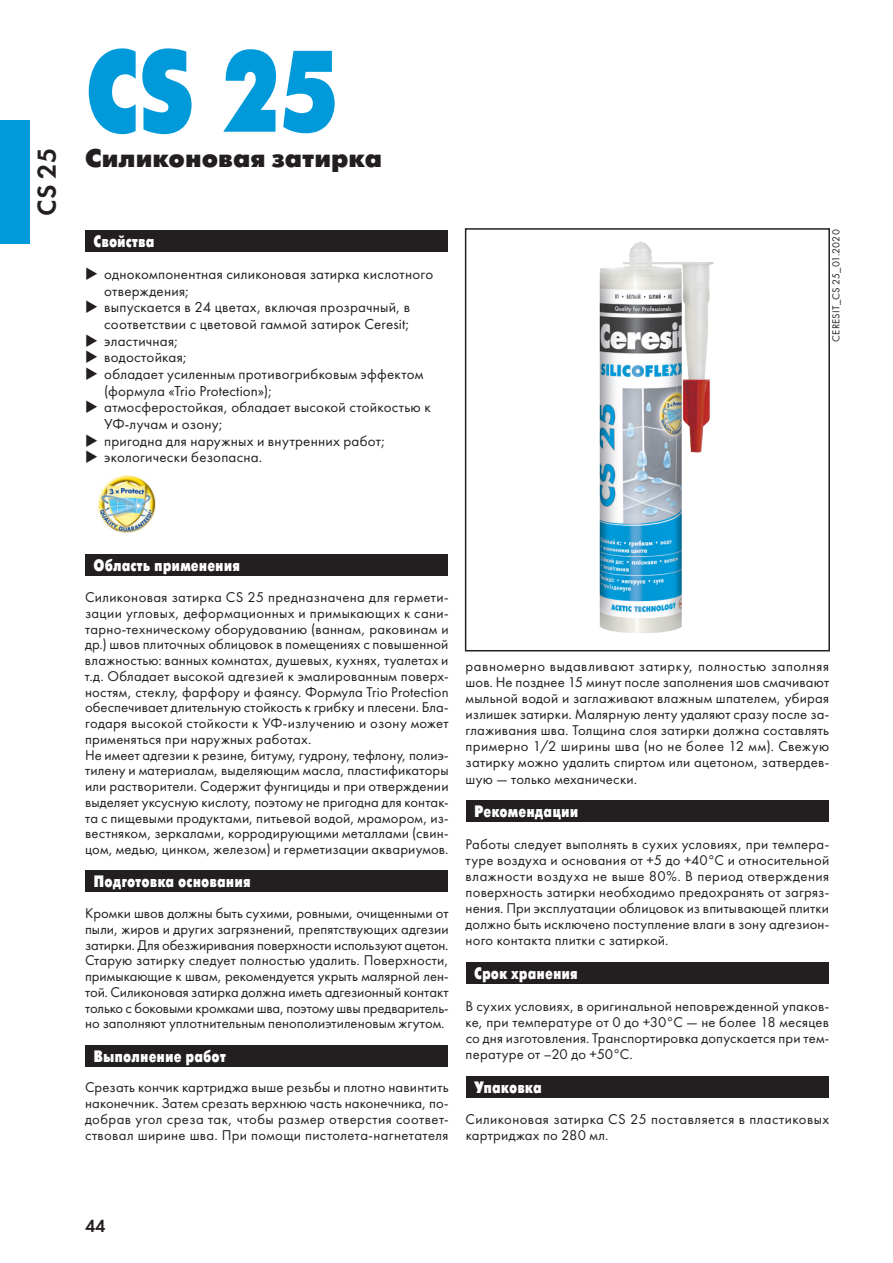
<style>
.page{position:relative;width:893px;height:1263px;background:#fff}
.page>*{position:absolute;margin:0;border:0;box-sizing:border-box;transform-origin:0 0}
.t1{font:115.5px "Futura Futuris Cond Extra Bold C";color:#009ada}
.t2{font:27px "Futura Demi C";color:#231f20}
.t3{font:25.5px "Futura Futuris Black C";color:#231f20}
.t4{font:18px "Futura Demi C";color:#231f20}
.t5{font:16.5px "Futura Futuris Cond Extra Bold C";color:#fff}
.t6{font:15px/16.6px "Futura Book C";letter-spacing:.015em;color:#231f20}
.t7{font:14.7px/15.8px "Futura Book C";letter-spacing:.015em;color:#231f20;text-align:justify}
.t8{font:10.5px "Futura Book C";letter-spacing:.015em;color:#231f20}
</style>
<div class="page">
<div style="left:85px;top:230px;width:363px;height:22px;background:#231f20"></div>
<div style="left:85px;top:554px;width:363px;height:22px;background:#231f20"></div>
<div style="left:85px;top:870px;width:363px;height:22px;background:#231f20"></div>
<div style="left:85px;top:1045px;width:363px;height:21px;background:#231f20"></div>
<div style="left:466px;top:800px;width:362px;height:22px;background:#231f20"></div>
<div style="left:466px;top:962px;width:362px;height:22px;background:#231f20"></div>
<div style="left:466px;top:1076px;width:362px;height:22px;background:#231f20"></div>
<div style="left:0;top:120px;width:30px;height:123px;background:#009ada"></div>
<img style="left:599px;top:241px;width:115px;height:392px">
<div style="left:465px;top:228px;width:365px;height:423px;border:2px solid #231f20"></div>
<img style="left:98px;top:475px;width:58px;height:58px">
<h2 class="t2" style="left:31px;top:216px;width:69px;rotate:-90deg">CS 25</h2>
<h1 class="t1" style="left:85px;top:29px;width:256px">CS 25</h1>
<h3 class="t3" style="left:85px;top:145px;width:298px">Силиконовая затирка</h3>
<p class="t5" style="left:94px;top:233px;width:62px">Свойства</p>
<p class="t6" style="left:104px;top:266px;width:331px">однокомпонентная силиконовая затирка кислотного отверждения;<br>выпускается в 24 цветах, включая прозрачный, в соответствии с цветовой гаммой затирок Ceresit; эластичная;<br>водостойкая;<br>обладает усиленным противогрибковым эффектом (формула «Trio Protection»);<br>атмосферостойкая, обладает высокой стойкостью к УФ-лучам и озону;<br>пригодна для наружных и внутренних работ; экологически безопасна.</p>
<p class="t8" style="left:830px;top:342px;width:114px;rotate:-90deg">CERESIT_CS 25_01.2020</p>
<p class="t5" style="left:94px;top:556px;width:148px">Область применения</p>
<p class="t7" style="left:85px;top:590px;width:365px;text-align:left">Силиконовая затирка CS 25 предназначена для гермети&shy;зации угловых, деформационных и примыкающих к сани&shy;тарно-техническому оборудованию (ваннам, раковинам и др.) швов плиточных облицовок в помещениях с повышенной влажностью: ванных комнатах, душевых, кухнях, туалетах и т.д. Обладает высокой адгезией к эмалированным поверх&shy;ностям, стеклу, фарфору и фаянсу. Формула Trio Protection обеспечивает длительную стойкость к грибку и плесени. Бла&shy;годаря высокой стойкости к УФ-излучению и озону может применяться при наружных работах.<br>Не имеет адгезии к резине, битуму, гудрону, тефлону, полиэ&shy;тилену и материалам, выделяющим масла, пластификаторы или растворители. Содержит фунгициды и при отверждении выделяет уксусную кислоту, поэтому не пригодна для контак&shy;та с пищевыми продуктами, питьевой водой, мрамором, из&shy;вестняком, зеркалами, корродирующими металлами (свин&shy;цом, медью, цинком, железом) и герметизации аквариумов.</p>
<p class="t5" style="left:94px;top:872px;width:159px">Подготовка основания</p>
<p class="t7" style="left:85px;top:906px;width:365px">Кромки швов должны быть сухими, ровными, очищенными от пыли, жиров и других загрязнений, препятствующих адгезии затирки. Для обезжиривания поверхности используют ацетон.<br>Старую затирку следует полностью удалить. Поверхности, примыкающие к швам, рекомендуется укрыть малярной лен&shy;той. Силиконовая затирка должна иметь адгезионный контакт только с боковыми кромками шва, поэтому швы предваритель&shy;но заполняют уплотнительным пенополиэтиленовым жгутом.</p>
<p class="t5" style="left:94px;top:1047px;width:134px">Выполнение работ</p>
<p class="t7" style="left:85px;top:1080px;width:365px">Срезать кончик картриджа выше резьбы и плотно навинтить наконечник. Затем срезать верхнюю часть наконечника, по&shy;добрав угол среза так, чтобы размер отверстия соответ&shy;ствовал ширине шва. При помощи пистолета-нагнетателя</p>
<p class="t7" style="left:466px;top:658px;width:365px">равномерно выдавливают затирку, полностью заполняя шов. Не позднее 15 минут после заполнения шов смачивают мыльной водой и заглаживают влажным шпателем, убирая излишек затирки. Малярную ленту удаляют сразу после за&shy;глаживания шва. Толщина слоя затирки должна составлять примерно 1/2 ширины шва (но не более 12 мм). Свежую затирку можно удалить спиртом или ацетоном, затвердев&shy;шую — только механически.</p>
<p class="t5" style="left:474px;top:803px;width:106px">Рекомендации</p>
<p class="t7" style="left:466px;top:836px;width:365px">Работы следует выполнять в сухих условиях, при темпера&shy;туре воздуха и основания от +5 до +40°C и относительной влажности воздуха не выше 80%. В период отверждения поверхность затирки необходимо предохранять от загряз&shy;нения. При эксплуатации облицовок из впитывающей плитки должно быть исключено поступление влаги в зону адгезион&shy;ного контакта плитки с затиркой.</p>
<p class="t5" style="left:474px;top:964px;width:105px">Срок хранения</p>
<p class="t7" style="left:466px;top:998px;width:365px">В сухих условиях, в оригинальной неповрежденной упаков&shy;ке, при температуре от 0 до +30°C — не более 18 месяцев со дня изготовления. Транспортировка допускается при тем&shy;пературе от –20 до +50°С.</p>
<p class="t5" style="left:474px;top:1078px;width:69px">Упаковка</p>
<p class="t7" style="left:466px;top:1112px;width:365px">Силиконовая затирка CS 25 поставляется в пластиковых картриджах по 280 мл.</p>
<p class="t4" style="left:85px;top:1215px;width:22px">44</p>
</div>
